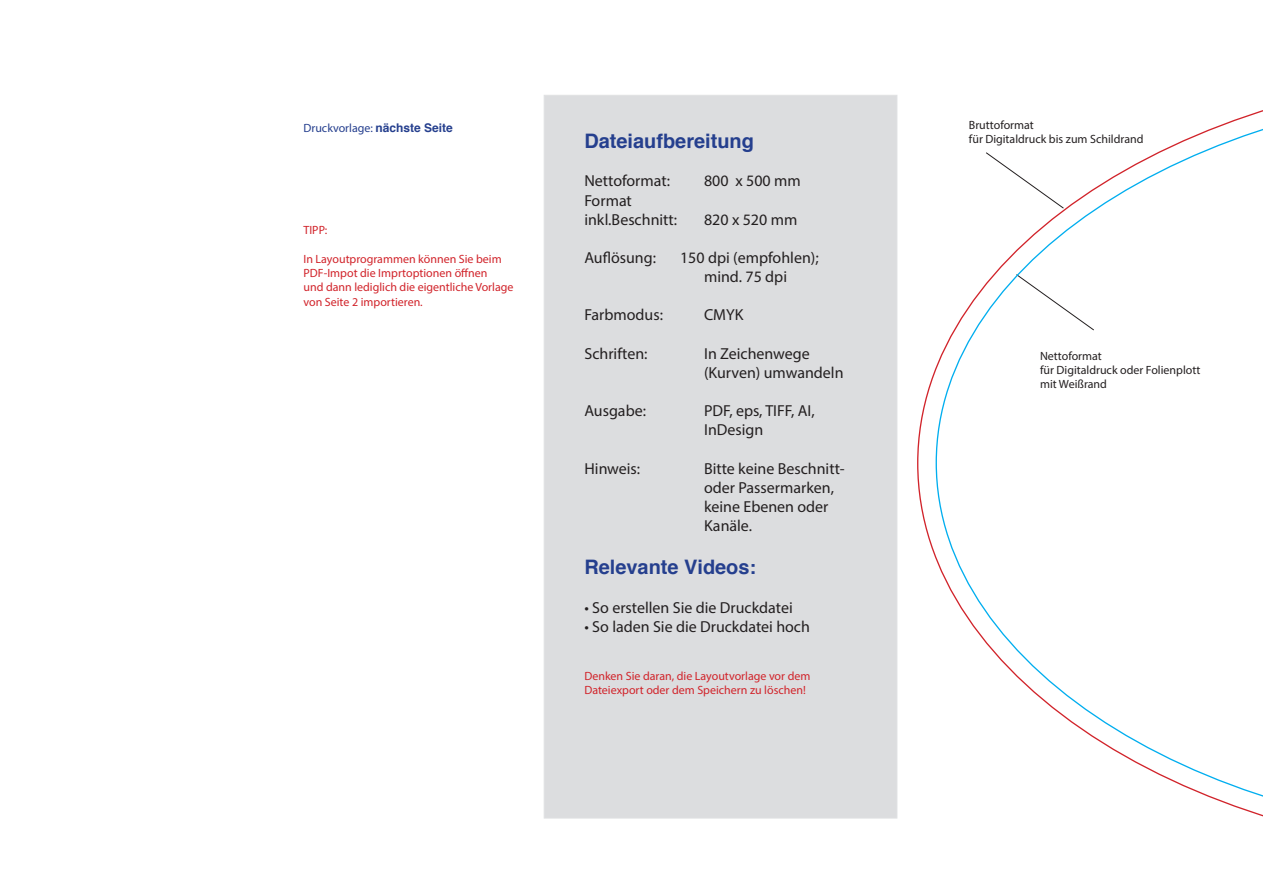
<style>
.page{position:relative;width:1263px;height:893px;background:#fff}
.page>*{position:absolute;margin:0;border:0;box-sizing:border-box;transform-origin:0 0}
.t1{font:700 19.95px "Helvetica";color:#253f8e}
.t2{font:15.9px/19.2px "Myriad Pro";color:#231f20}
.t3{font:12px/14.4px "Myriad Pro";color:#d1232a}
.t4{font:12px/14.4px "Myriad Pro";color:#231f20}
.t5{font:12px "Myriad Pro";color:#253f8e}
.s1{font-family:"Helvetica";font-weight:700}
</style>
<div class="page">
<div style="left:544px;top:95px;width:353px;height:723px;background:#dcdddf"></div>
<svg style="left:917px;top:110px;width:346px;height:707px"></svg>
<p class="t5" style="left:303px;top:120px;width:151px">Druckvorlage: <span class="s1">nächste Seite</span></p>
<p class="t3" style="left:303px;top:223px;width:25px">TIPP:</p>
<p class="t3" style="left:303px;top:251px;width:212px">In Layoutprogrammen können Sie beim PDF-Impot die Imprtoptionen öffnen<br>und dann lediglich die eigentliche Vorlage von Seite 2 importieren.</p>
<p class="t1" style="left:584px;top:128px;width:171px">Dateiaufbereitung</p>
<p class="t2" style="left:584px;top:171px;width:87px">Nettoformat:</p>
<p class="t2" style="left:704px;top:171px;width:98px">800 x 500 mm</p>
<p class="t2" style="left:584px;top:190px;width:94px">Format inkl.Beschnitt:</p>
<p class="t2" style="left:704px;top:209px;width:95px">820 x 520 mm</p>
<p class="t2" style="left:584px;top:248px;width:73px">Auflösung:</p>
<p class="t2" style="left:680px;top:248px;width:140px;text-align:center">150 dpi (empfohlen); mind. 75 dpi</p>
<p class="t2" style="left:584px;top:305px;width:80px">Farbmodus:</p>
<p class="t2" style="left:704px;top:305px;width:41px">CMYK</p>
<p class="t2" style="left:584px;top:344px;width:65px">Schriften:</p>
<p class="t2" style="left:704px;top:344px;width:141px">In Zeichenwege (Kurven) umwandeln</p>
<p class="t2" style="left:584px;top:401px;width:63px">Ausgabe:</p>
<p class="t2" style="left:704px;top:401px;width:112px">PDF, eps, TIFF, AI,<br>InDesign</p>
<p class="t2" style="left:584px;top:458px;width:57px">Hinweis:</p>
<p class="t2" style="left:704px;top:458px;width:142px">Bitte keine Beschnitt&shy;oder Passermarken, keine Ebenen oder<br>Kanäle.</p>
<p class="t1" style="left:584px;top:555px;width:173px">Relevante Videos:</p>
<p class="t2" style="left:584px;top:597px;width:210px">• So erstellen Sie die Druckdatei</p>
<p class="t2" style="left:584px;top:616px;width:227px">• So laden Sie die Druckdatei hoch</p>
<p class="t3" style="left:584px;top:668px;width:228px">Denken Sie daran, die Layoutvorlage vor dem<br>Dateiexport oder dem Speichern zu löschen!</p>
<p class="t4" style="left:969px;top:117px;width:176px">Bruttoformat<br>für Digitaldruck bis zum Schildrand</p>
<p class="t4" style="left:1040px;top:348px;width:162px">Nettoformat<br>für Digitaldruck oder Folienplott mit Weißrand</p>
</div>
